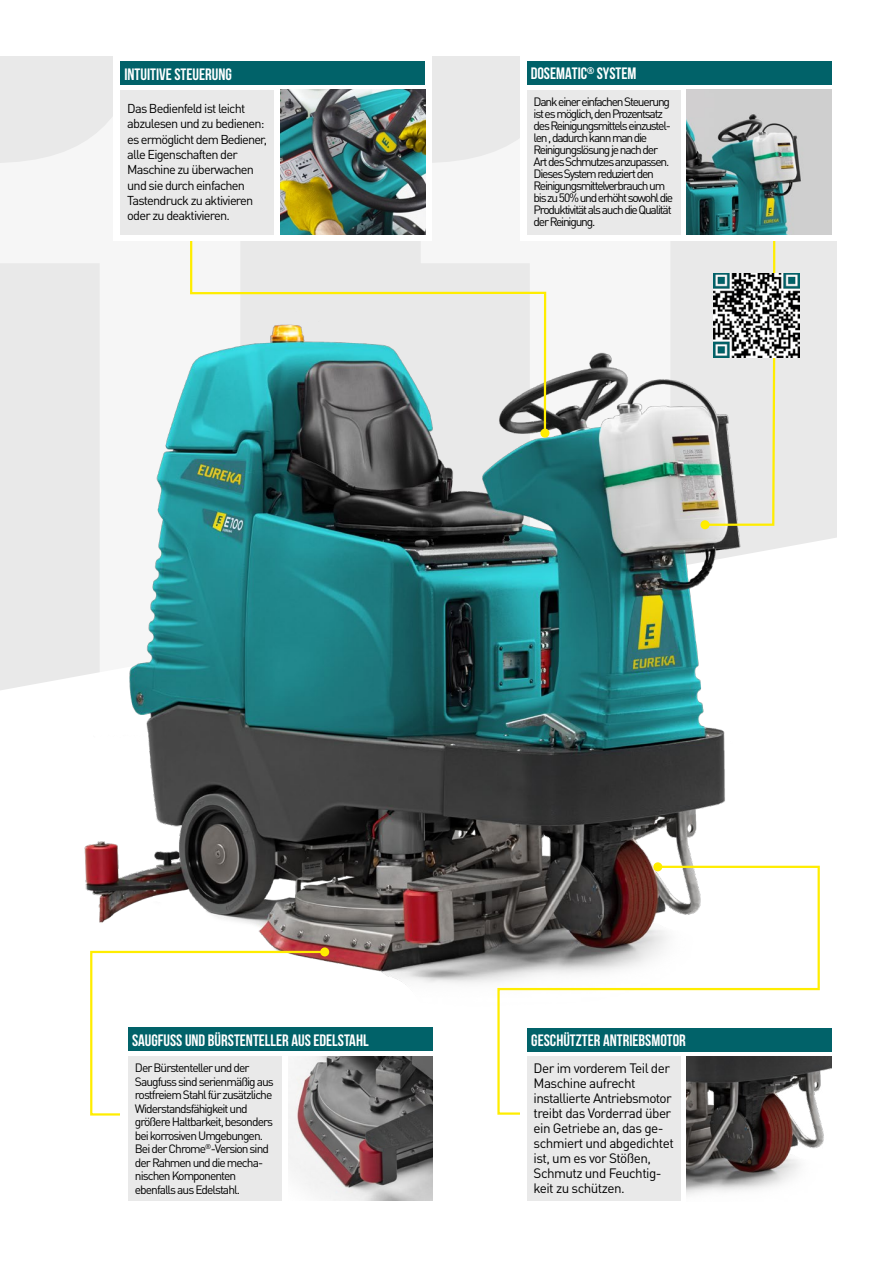
<style>
.page{position:relative;width:893px;height:1263px;background:#fff}
.page>*{position:absolute;margin:0;border:0;box-sizing:border-box;transform-origin:0 0}
.t1{font:700 16.5px "Bebas Neue";color:#fff}
.t2{font:13.5px/15px "DIN Pro";letter-spacing:-.04em;color:#000}
.t3{font:12.75px/15.3px "DIN Pro";letter-spacing:-.06em;color:#000}
.t4{font:12px/12px "DIN Pro";letter-spacing:-.1em;color:#000}
.t5{font:12px/13.5px "DIN Pro";letter-spacing:-.08em;color:#000}
</style>
<div class="page">
<div style="left:0;top:55px;width:837px;height:1153px;background:#e9e9e9"></div>
<div style="left:0;top:1100px;width:837px;height:108px;background:#fff"></div>
<img style="left:0;top:303px;width:837px;height:797px">
<svg style="left:703px;top:241px;width:73px;height:286px"></svg>
<div style="left:700px;top:520px;width:9px;height:9px;background:#ffed00;border-radius:50%"></div>
<svg style="left:189px;top:224px;width:358px;height:211px"></svg>
<div style="left:540px;top:429px;width:9px;height:9px;background:#ffed00;border-radius:50%"></div>
<svg style="left:496px;top:864px;width:325px;height:252px"></svg>
<div style="left:653px;top:862px;width:9px;height:9px;background:#ffed00;border-radius:50%"></div>
<svg style="left:89px;top:950px;width:238px;height:167px"></svg>
<div style="left:320px;top:947px;width:9px;height:9px;background:#ffed00;border-radius:50%"></div>
<div style="left:113px;top:55px;width:318px;height:186px;background:#fff"></div>
<div style="left:521px;top:55px;width:317px;height:186px;background:#fff"></div>
<div style="left:521px;top:1019px;width:317px;height:185px;background:#fff"></div>
<div style="left:121px;top:1022px;width:317px;height:186px;background:#fff"></div>
<img style="left:288px;top:1056px;width:145px;height:145px">
<img style="left:280px;top:90px;width:145px;height:144px">
<img style="left:687px;top:1057px;width:144px;height:138px">
<img style="left:687px;top:90px;width:144px;height:144px">
<div style="left:121px;top:90px;width:153px;height:144px;background:#e9e9e9"></div>
<div style="left:121px;top:62px;width:304px;height:23px;background:#016269"></div>
<div style="left:129px;top:1056px;width:153px;height:145px;background:#e9e9e9"></div>
<div style="left:527px;top:1056px;width:153px;height:145px;background:#e9e9e9"></div>
<div style="left:128px;top:1028px;width:305px;height:23px;background:#016269"></div>
<div style="left:527px;top:1028px;width:304px;height:23px;background:#016269"></div>
<div style="left:527px;top:90px;width:153px;height:144px;background:#e9e9e9"></div>
<div style="left:527px;top:61px;width:304px;height:24px;background:#016269"></div>
<img style="left:713px;top:273px;width:86px;height:85px">
<h1 class="t1" style="left:124px;top:65px;width:109px">INTUITIVE STEUERUNG</h1>
<p class="t3" style="left:127px;top:100px;width:141px">Das Bedienfeld ist leicht abzulesen und zu bedienen: es ermöglicht dem Bediener, alle Eigenschaften der<br>Maschine zu überwachen und sie durch einfachen<br>Tastendruck zu aktivieren oder zu deaktivieren.</p>
<h1 class="t1" style="left:531px;top:64px;width:107px">DOSEMATIC<sup>®</sup> SYSTEM</h1>
<p class="t4" style="left:534px;top:95px;width:141px">Dank einer einfachen Steuerung ist es möglich,den Prozentsatz des Reinigungsmittels einzustel&shy;len ,dadurch kann man die<br>Reinigungslösung je nach der<br>Art des Schmutzes anzupassen.<br>Dieses System reduziert den<br>Reinigungsmittelverbrauch um bis zu 50% und erhöht sowohl die<br>Produktivität als auch die Qualität der Reinigung.</p>
<h1 class="t1" style="left:132px;top:1031px;width:238px">SAUGFUSS UND BÜRSTENTELLER AUS EDELSTAHL</h1>
<h1 class="t1" style="left:531px;top:1031px;width:156px">GESCHÜTZTER ANTRIEBSMOTOR</h1>
<p class="t5" style="left:135px;top:1060px;width:140px">Der Bürstenteller und der<br>Saugfuss sind serienmäßig aus rostfreiem Stahl für zusätzliche<br>Widerstandsfähigkeit und größere Haltbarkeit, besonders bei korrosiven Umgebungen.<br>Bei der Chrome<sup>®</sup>-Version sind der Rahmen und die mecha&shy;nischen Komponenten ebenfalls aus Edelstahl.</p>
<p class="t2" style="left:534px;top:1059px;width:142px">Der im vorderem Teil der<br>Maschine aufrecht installierte Antriebsmotor treibt das Vorderrad über ein Getriebe an, das ge&shy;schmiert und abgedichtet ist, um es vor Stößen,<br>Schmutz und Feuchtig&shy;keit zu schützen.</p>
</div>
